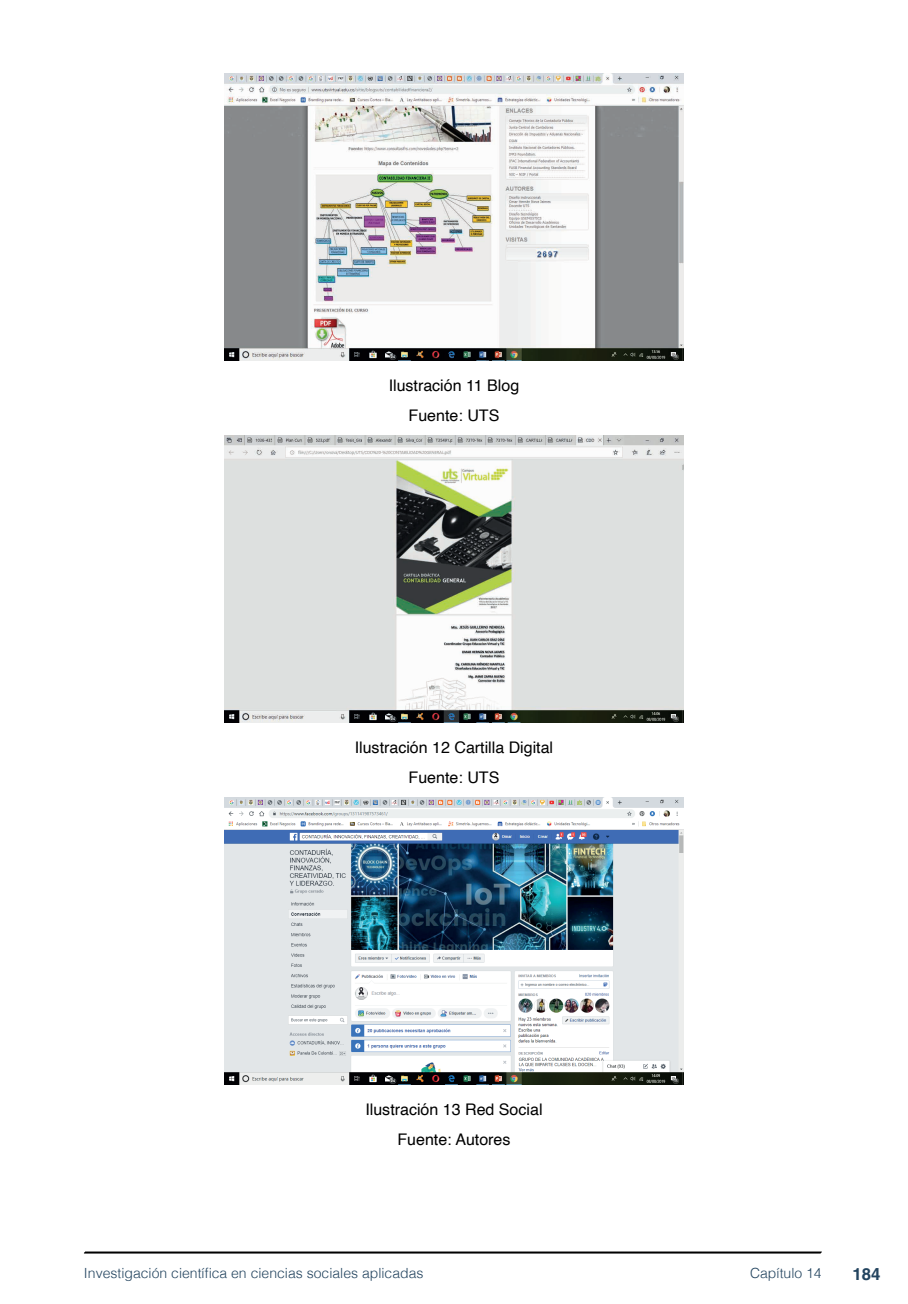
<style>
.page{position:relative;width:908px;height:1304px;background:#fff}
.page>*{position:absolute;margin:0;border:0;box-sizing:border-box;transform-origin:0 0}
.t1{font:700 16.8px "Helvetica";color:#23445f}
.t2{font:16px/30.6px "Helvetica";color:#000;text-align:center}
.t3{font:300 14px "Helvetica";color:#23445f}
</style>
<div class="page">
<svg style="left:84px;top:1251px;width:737px;height:3px;background:#515151"></svg>
<img style="left:224px;top:74px;width:459px;height:286px">
<img style="left:224px;top:436px;width:459px;height:286px">
<img style="left:224px;top:798px;width:459px;height:286px">
<p class="t2" style="left:388px;top:370px;width:132px">Ilustración 11 Blog<br>Fuente: UTS</p>
<p class="t2" style="left:354px;top:732px;width:200px">Ilustración 12 Cartilla Digital<br>Fuente: UTS</p>
<p class="t2" style="left:365px;top:1094px;width:178px">Ilustración 13 Red Social<br>Fuente: Autores</p>
<p class="t3" style="left:84px;top:1261px;width:341px">Investigación científica en ciencias sociales aplicadas</p>
<p class="t3" style="left:749px;top:1261px;width:73px">Capítulo 14</p>
<p class="t1" style="left:851px;top:1264px;width:30px">184</p>
</div>
